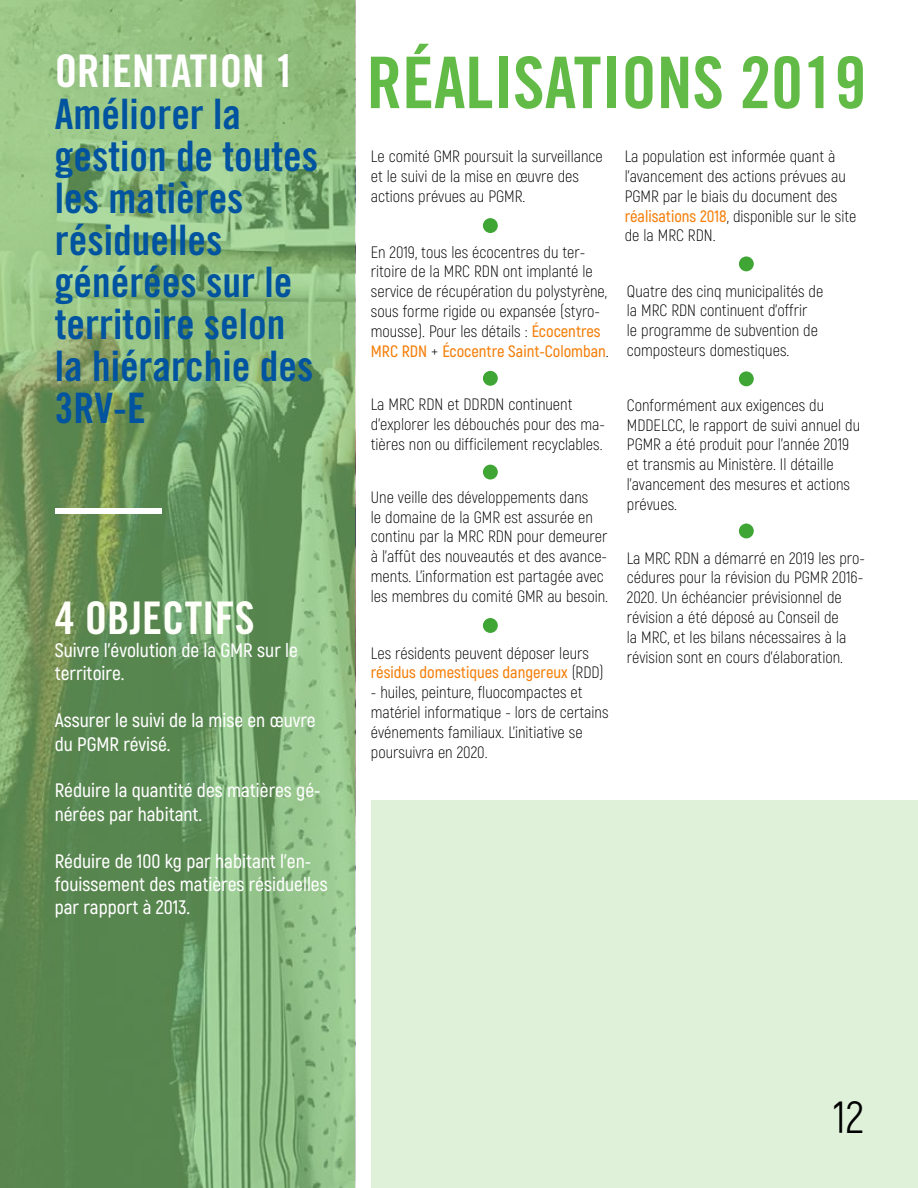
<style>
.page{position:relative;width:918px;height:1188px;background:#fff}
.page>*{position:absolute;margin:0;border:0;box-sizing:border-box;transform-origin:0 0}
.t1{font:71.25px "Trade Gothic Bold Cond Twenty";color:#62bb46}
.t2{font:45px "Trade Gothic Bold Cond Twenty";color:#fff}
.t3{font:45px "Trade Gothic Bold Cond Twenty";color:#fffffa}
.t4{font:45px "Akrobat";color:#000}
.t5{font:42px/42px "Trade Gothic Bold Cond Twenty";color:#00539f}
.t6{font:600 19.5px/23.4px "Akrobat";color:#fff}
.t7{font:300 16.5px/19.8px "Akrobat";color:#000}
.s1{font-weight:600;color:#f47f0b}
</style>
<div class="page">
<div style="left:371px;top:801px;width:547px;height:387px;background:#e0f1da"></div>
<svg style="left:0;top:0;width:355px;height:1188px;background:#7ba76e"></svg>
<div style="left:55px;top:509px;width:107px;height:5px;background:#fff"></div>
<div style="left:739px;top:371px;width:15px;height:15px;background:#3fa535;border-radius:50%"></div>
<div style="left:483px;top:465px;width:15px;height:15px;background:#3fa535;border-radius:50%"></div>
<div style="left:483px;top:371px;width:15px;height:15px;background:#3fa535;border-radius:50%"></div>
<div style="left:739px;top:256px;width:15px;height:15px;background:#3fa535;border-radius:50%"></div>
<div style="left:483px;top:618px;width:15px;height:15px;background:#3fa535;border-radius:50%"></div>
<div style="left:483px;top:218px;width:15px;height:15px;background:#3fa535;border-radius:50%"></div>
<div style="left:739px;top:524px;width:15px;height:14px;background:#3fa535;border-radius:50%"></div>
<h2 class="t2" style="left:55px;top:44px;width:241px">ORIENTATION 1</h2>
<h3 class="t5" style="left:55px;top:93px;width:265px">Améliorer la gestion de toutes les matières résiduelles générées sur le territoire selon la hiérarchie des<br>3RV-E</h3>
<h2 class="t3" style="left:55px;top:590px;width:201px">4 OBJECTIFS</h2>
<p class="t6" style="left:55px;top:638px;width:245px">Suivre l’évolution de la GMR sur le territoire.</p>
<p class="t6" style="left:55px;top:709px;width:262px">Assurer le suivi de la mise en œuvre du PGMR révisé.</p>
<p class="t6" style="left:55px;top:779px;width:267px">Réduire la quantité des matières gé&shy;nérées par habitant.</p>
<p class="t6" style="left:55px;top:849px;width:275px">Réduire de 100 kg par habitant l’en&shy;fouissement des matières résiduelles par rapport à 2013.</p>
<h1 class="t1" style="left:367px;top:39px;width:501px">RÉALISATIONS 2019</h1>
<p class="t7" style="left:371px;top:147px;width:233px">Le comité GMR poursuit la surveillance et le suivi de la mise en œuvre des actions prévues au PGMR.</p>
<p class="t7" style="left:371px;top:242px;width:239px">En 2019, tous les écocentres du ter&shy;ritoire de la MRC RDN ont implanté le service de récupération du polystyrène, sous forme rigide ou expansée (styro&shy;mousse). Pour les détails : <span class="s1">Écocentres MRC RDN</span> + <span class="s1">Écocentre Saint-Colomban</span>.</p>
<p class="t7" style="left:625px;top:147px;width:233px">La population est informée quant à l’avancement des actions prévues au<br>PGMR par le biais du document des <span class="s1">réalisations 2018</span>, disponible sur le site de la MRC RDN.</p>
<p class="t7" style="left:627px;top:281px;width:198px">Quatre des cinq municipalités de la MRC RDN continuent d’offrir<br>le programme de subvention de composteurs domestiques.</p>
<p class="t7" style="left:371px;top:395px;width:236px">La MRC RDN et DDRDN continuent d’explorer les débouchés pour des ma&shy;tières non ou difficilement recyclables.</p>
<p class="t7" style="left:627px;top:395px;width:235px">Conformément aux exigences du<br>MDDELCC, le rapport de suivi annuel du<br>PGMR a été produit pour l’année 2019 et transmis au Ministère. Il détaille l’avancement des mesures et actions prévues.</p>
<p class="t7" style="left:627px;top:548px;width:240px">La MRC RDN a démarré en 2019 les pro&shy;cédures pour la révision du PGMR 2016- 2020. Un échéancier prévisionnel de révision a été déposé au Conseil de<br>la MRC, et les bilans nécessaires à la révision sont en cours d’élaboration.</p>
<p class="t7" style="left:371px;top:487px;width:239px">Une veille des développements dans<br>le domaine de la GMR est assurée en continu par la MRC RDN pour demeurer à l’affût des nouveautés et des avance&shy;ments. L’information est partagée avec les membres du comité GMR au besoin.</p>
<p class="t7" style="left:371px;top:643px;width:234px">Les résidents peuvent déposer leurs <span class="s1">résidus domestiques dangereux</span> (RDD)</p>
<p class="t7" style="left:371px;top:683px;width:239px">- huiles, peinture, fluocompactes et matériel informatique - lors de certains événements familiaux. L’initiative se poursuivra en 2020.</p>
<h2 class="t4" style="left:833px;top:1090px;width:32px">12</h2>
</div>
